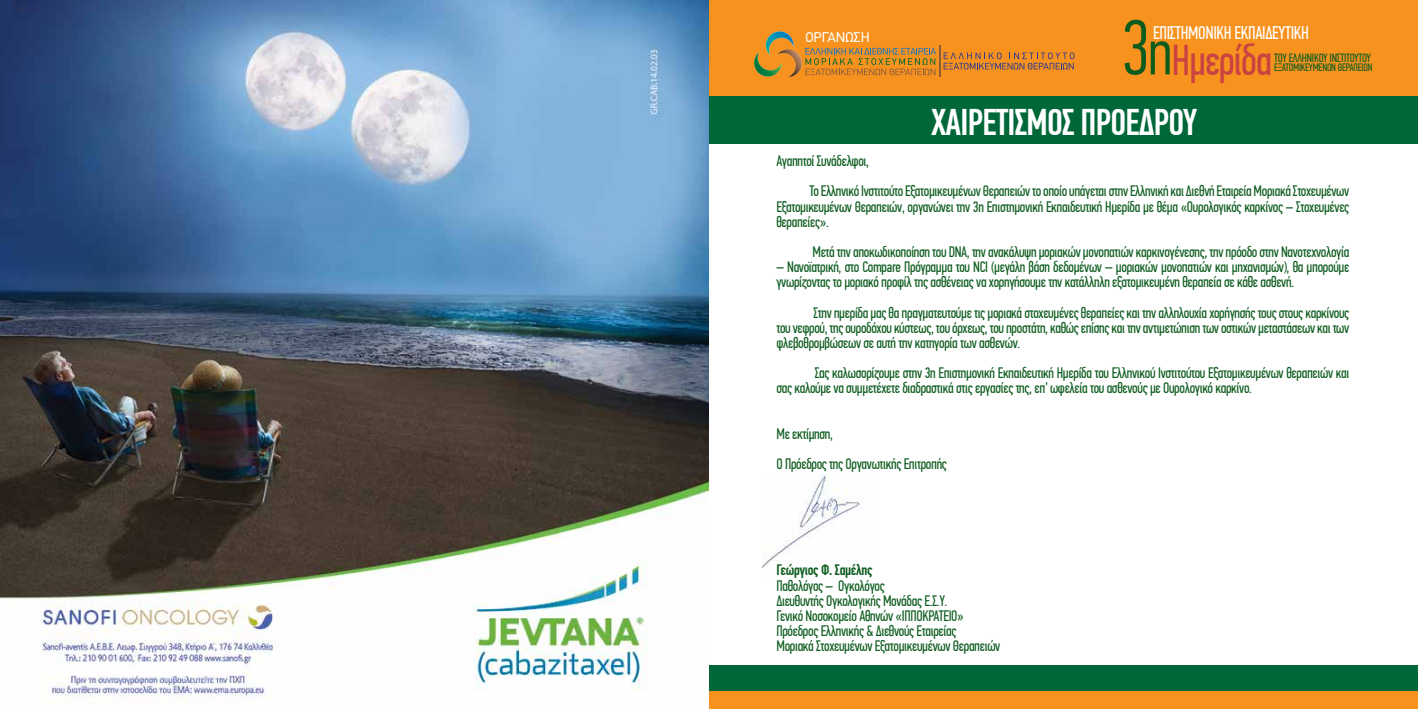
<style>
.page{position:relative;width:1418px;height:709px;background:#fff}
.page>*{position:absolute;margin:0;border:0;box-sizing:border-box;transform-origin:0 0}
.t1{font:43px "PF Din Text Comp Pro";letter-spacing:-.02em;color:#ca4242}
.t2{font:500 37.12px "PF Din Text Comp Pro";letter-spacing:-.02em;color:#fff}
.t3{font:18.38px "PF Din Text Comp Pro";letter-spacing:-.02em;color:#fff}
.t4{font:15.12px/15.1px "PF Din Text Comp Pro";letter-spacing:-.02em;color:#0d5c1e}
.t5{font:500 15.12px "PF Din Text Comp Pro";letter-spacing:-.02em;color:#0d5c1e}
.t6{font:14.12px "PF Din Text";color:#fff}
.t7{font:12px "PF Din Text Comp Pro";letter-spacing:-.02em;color:#0d5c1e}
.t8{font:10.88px "PF Din Text Comp Pro";letter-spacing:-.02em;color:#0d5c1e}
.s1{font-weight:300;font-size:77.88px;color:#0d5c1e}
.s2{font-weight:300;font-size:66.5px;color:#0d5c1e}
</style>
<div class="page">
<div style="left:691px;top:0;width:726px;height:113px;background:#f7921e"></div>
<div style="left:701px;top:669px;width:716px;height:40px;background:#f7921e"></div>
<div style="left:709px;top:665px;width:708px;height:25px;background:#006838"></div>
<div style="left:709px;top:96px;width:708px;height:48px;background:#006838"></div>
<img style="left:0;top:0;width:709px;height:709px">
<svg style="left:943px;top:52px;width:131px;height:18px"></svg>
<hr style="left:939px;top:45px;width:1px;height:32px;background:#8a5e3c">
<svg style="left:754px;top:31px;width:182px;height:47px"></svg>
<img style="left:762px;top:475px;width:98px;height:94px">
<p class="t6" style="left:805px;top:29px;width:66px">ΟΡΓΆΝΩΣΗ</p>
<h1 class="t1" style="left:1121px;top:36px;width:152px"><span class="s1">3</span><span class="s2">η</span>Hμερίδα</h1>
<p class="t3" style="left:1153px;top:22px;width:155px">ΕΠΙΣΤΗΜΟΝΙΚΉ ΕΚΠΑΙΔΕΥΤΙΚΉ</p>
<p class="t7" style="left:1274px;top:51px;width:98px">ΤΟΥ ΕΛΛΗΝΙΚΟΎ ΙΝΣΤΙΤΟΎΤΟΥ</p>
<p class="t8" style="left:1274px;top:61px;width:100px">ΕΞΑΤΟΜΙΚΕΥΜΈΝΩΝ ΘΕΡΑΠΕΙΏΝ</p>
<h2 class="t2" style="left:931px;top:101px;width:267px">ΧΑΙΡΕΤΙΣΜΌΣ ΠΡΟΈΔΡΟΥ</h2>
<p class="t4" style="left:809px;top:146px;width:541px;line-height:30.2px;text-indent:-33px">Αγαπητοί Συνάδελφοι,<br>Το Ελληνικό Ινστιτούτο Εξατομικευμένων Θεραπειών το οποίο υπάγεται στην Ελληνική και Διεθνή Εταιρεία Μοριακά Στοχευμένων</p>
<p class="t4" style="left:776px;top:199px;width:574px">Εξατομικευμένων Θεραπειών, οργανώνει την 3η Επιστημονική Εκπαιδευτική Ημερίδα με θέμα «Ουρολογικός καρκίνος – Στοχευμένες θεραπείες».</p>
<p class="t4" style="left:812px;top:244px;width:538px">Μετά την αποκωδικοποίηση του DNA, την ανακάλυψη μοριακών μονοπατιών καρκινογένεσης, την πρόοδο στην Νανοτεχνολογία</p>
<p class="t4" style="left:776px;top:260px;width:574px">– Νανοϊατρική, στο Compare Πρόγραμμα του NCI (μεγάλη βάση δεδομένων – μοριακών μονοπατιών και μηχανισμών), θα μπορούμε γνωρίζοντας το μοριακό προφίλ της ασθένειας να χορηγήσουμε την κατάλληλη εξατομικευμένη θεραπεία σε κάθε ασθενή.</p>
<p class="t4" style="left:776px;top:305px;width:574px;text-align:justify;text-indent:37px">Στην ημερίδα μας θα πραγματευτούμε τις μοριακά στοχευμένες θεραπείες και την αλληλουχία χορήγησής τους στους καρκίνους του νεφρού, της ουροδόχου κύστεως, του όρχεως, του προστάτη, καθώς επίσης και την αντιμετώπιση των οστικών μεταστάσεων και των φλεβοθρομβώσεων σε αυτή την κατηγορία των ασθενών.</p>
<p class="t4" style="left:776px;top:366px;width:574px;text-indent:38px">Σας καλωσορίζουμε στην 3η Επιστημονική Εκπαιδευτική Ημερίδα του Ελληνικού Ινστιτούτου Εξατομικευμένων θεραπειών και σας καλούμε να συμμετέχετε διαδραστικά στις εργασίες της, επ’ ωφελεία του ασθενούς με Ουρολογικό καρκίνο.</p>
<p class="t4" style="left:776px;top:419px;width:172px;line-height:30.2px">Με εκτίμηση,<br>O Πρόεδρος της Οργανωτικής Επιτροπής</p>
<p class="t5" style="left:776px;top:561px;width:98px">Γεώργιος Φ. Σαμέλης</p>
<p class="t4" style="left:776px;top:578px;width:225px">Παθολόγος – Ογκολόγος<br>Διευθυντής Ογκολογικής Μονάδας Ε.Σ.Υ.<br>Γενικό Νοσοκομείο Αθηνών «ΙΠΠΟΚΡΑΤΕΙΟ» Πρόεδρος Ελληνικής &amp; Διεθνούς Εταιρείας<br>Μοριακά Στοχευμένων Εξατομικευμένων Θεραπειών</p>
</div>
